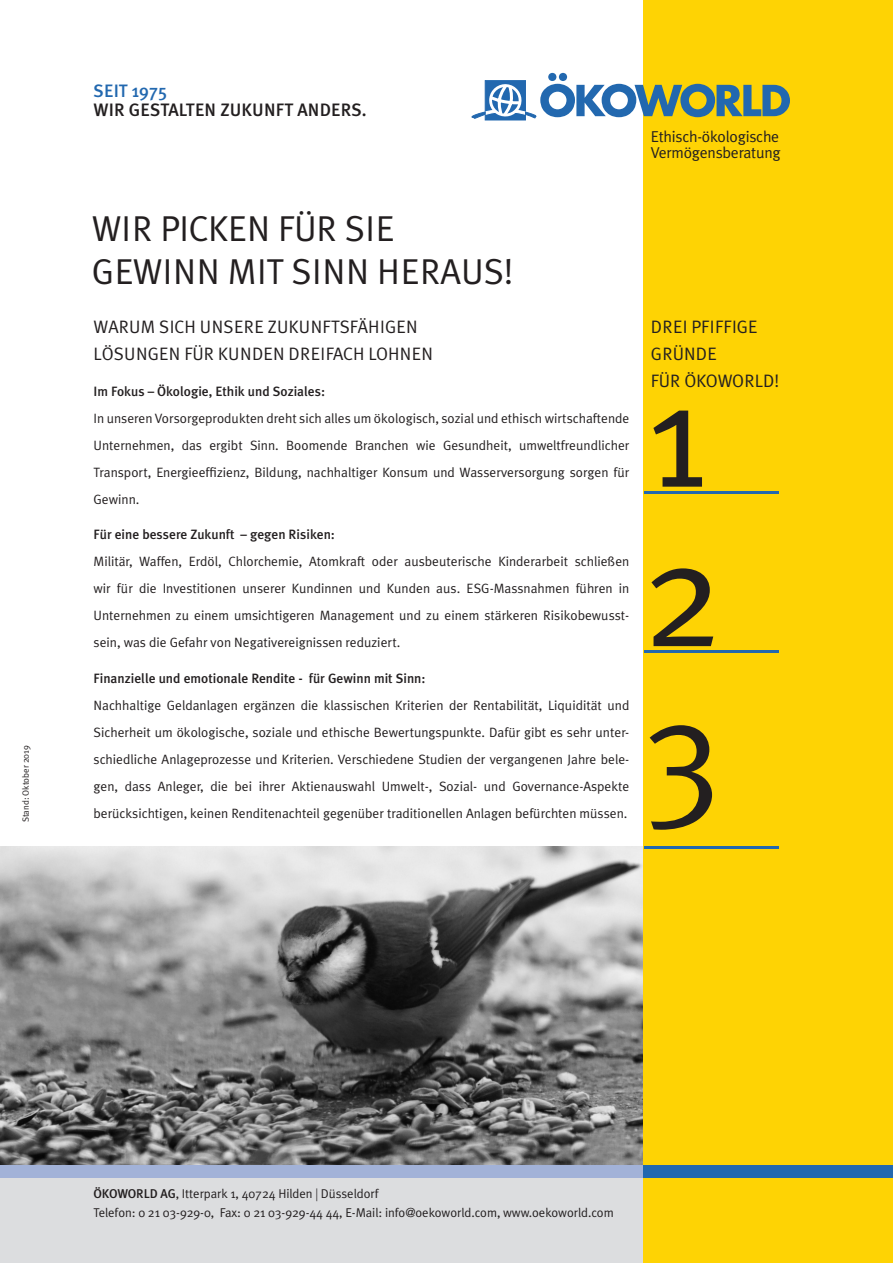
<style>
.page{position:relative;width:893px;height:1263px;background:#fff}
.page>*{position:absolute;margin:0;border:0;box-sizing:border-box;transform-origin:0 0}
.t1{font:150px/157.8px "Meta Plus Normal";color:#231f20;text-align:justify}
.t2{font:36px/42.3px "Meta Plus Normal";letter-spacing:.02em;color:#231f20}
.t3{font:18px/27px "Meta Plus Normal";letter-spacing:.005em;color:#231f20}
.t4{font:500 18px "Meta Plus";letter-spacing:.01em;color:#231f20}
.t5{font:500 18px "Meta Plus";color:#2268af}
.t6{font:15.75px/16.5px "Meta Plus Normal";letter-spacing:-.015em;color:#231f20}
.t7{font:13.5px/27px "Meta Plus Normal";color:#231f20;text-align:justify}
.t8{font:500 13.5px "Meta Plus";color:#231f20}
.t9{font:12.75px/19.5px "Meta Plus Normal";letter-spacing:-.005em;color:#231f20}
.t10{font:500 12.75px "Meta Plus";color:#231f20}
.t11{font:9px "Meta Plus Normal";letter-spacing:-.005em;color:#231f20}
.s1{font-family:"Meta Plus";font-weight:500}
.s2{font-family:"Frutiger";font-weight:300;font-stretch:condensed}
</style>
<div class="page">
<img style="left:0;top:846px;width:644px;height:319px">
<div style="left:0;top:1174px;width:893px;height:89px;background:#dcdddf"></div>
<div style="left:0;top:1165px;width:893px;height:13px;background:#a2b2d8"></div>
<div style="left:644px;top:0;width:249px;height:1263px;background:#fed304"></div>
<div style="left:643px;top:0;width:247px;height:116px;background:#fed304"></div>
<div style="left:644px;top:1165px;width:249px;height:13px;background:#2268af"></div>
<hr style="left:644px;top:651px;width:134px;height:2px;background:#2268af">
<hr style="left:644px;top:846px;width:134px;height:2px;background:#2268af">
<hr style="left:644px;top:491px;width:134px;height:2px;background:#2268af">
<div style="left:485px;top:81px;width:40px;height:39px;background:#2268af"></div>
<svg style="left:472px;top:73px;width:318px;height:46px"></svg>
<p class="t11" style="left:21px;top:822px;width:78px;rotate:-90deg">Stand: Oktober 2019</p>
<h3 class="t5" style="left:94px;top:80px;width:75px">seit 1975</h3>
<h3 class="t4" style="left:94px;top:99px;width:275px">WIR GESTALTEN ZUKUNFT ANDERS.</h3>
<h2 class="t2" style="left:92px;top:207px;width:423px">wir picken für sie gewinn mit sinn heraus!</h2>
<h3 class="t3" style="left:94px;top:313px;width:341px">warum sich unsere ZU KUNFTSFÄHIG EN lösungen für kunden dreifach lohnen</h3>
<p class="t8" style="left:94px;top:383px;width:233px">Im Fokus – Ökologie, Ethik und Soziales:</p>
<p class="t7" style="left:94px;top:404px;width:537px">I n unseren Vorsorgeprodukten dreht sich alles um ökologisch, sozial und ethisch wirtschaftende U nternehmen, das ergibt Sinn. Boomende Branchen wie Gesundheit, umweltfreundlicher Transport, Energieeffizienz, Bildung, nachhaltiger Konsum und Wasserversorgung sorgen für Gewinn.</p>
<p class="t8" style="left:94px;top:527px;width:243px">Für eine bessere Zukunft – gegen Risiken:</p>
<p class="t7" style="left:94px;top:548px;width:537px">Militär, Waffen, Erdöl, Chlorchemie, Atomkraft oder ausbeuterische Kinderarbeit schließen wir für die I nvestitionen unserer Kundinnen und Kunden aus. ESG-Massnahmen führen in U nternehmen zu einem umsichtigeren Management und zu einem stärkeren Risikobewusst&shy;sein, was die Gefahr von N egativereignissen reduziert.</p>
<p class="t8" style="left:94px;top:670px;width:334px">Finanzielle und emotionale Rendite - für Gewinn mit Sinn:</p>
<p class="t7" style="left:94px;top:691px;width:537px">N achhaltige Geldanlagen ergänzen die klassischen Kriterien der Rentabilität, Liquidität und Sicherheit um ökologische, soziale und ethische Bewertungspunkte. Dafür gibt es sehr unter&shy;schiedliche Anlageprozesse und Kriterien. Verschiedene Studien der vergangenen Jahre bele&shy;gen, dass Anleger, die bei ihrer Aktienauswahl U mwelt-, Sozial- und Governance-Aspekte berücksichtigen, keinen Renditenachteil gegenüber traditionellen Anlagen befürchten müssen.</p>
<p class="t6" style="left:651px;top:128px;width:131px">Ethisch-ökologische<br>Vermögensberatung</p>
<h3 class="t3" style="left:651px;top:313px;width:130px">drei pfiffige gründe<br>für ÖKOWORLD!</h3>
<h1 class="t1" style="left:642px;top:354px;width:82px">1<br>2<br>3</h1>
<p class="t10" style="left:94px;top:1186px;width:51px">ökoworld</p>
<p class="t9" style="left:94px;top:1183px;width:522px;text-indent:67px"><span class="s1">AG</span>, Itterpark 1, 40724 H ilden <span class="s2">|</span> D üsseldorf<br>Telefon: 0 21 03-929-0, Fax: 0 21 03-929-44 44, E-Mail: info@oekoworld.com, www.oekoworld.com</p>
</div>
